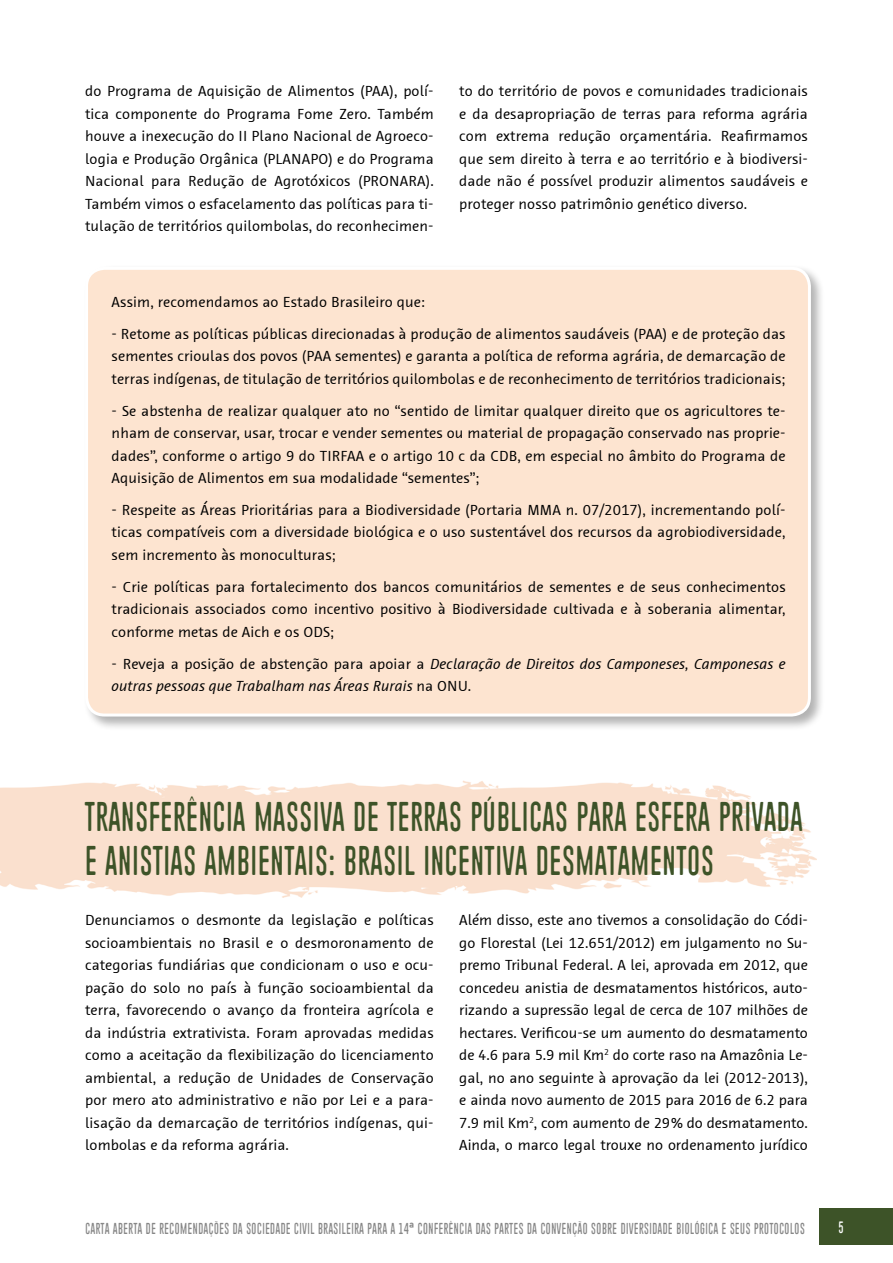
<style>
.page{position:relative;width:893px;height:1263px;background:#fff}
.page>*{position:absolute;margin:0;border:0;box-sizing:border-box;transform-origin:0 0}
.t1{font:41.55px/44.5px "Piparivahtiperhonen";letter-spacing:-.01em;color:#3d5328}
.t2{font:16.5px "Piparivahtiperhonen";color:#fff}
.t3{font:15.9px "Piparivahtiperhonen";color:#878787}
.t4{font:15px/22.5px "Schering Sans";letter-spacing:.01em;color:#000;text-align:justify}
.t5{font:italic 15px/22.5px "Schering Sans";letter-spacing:.01em;color:#000}
.s1{font-style:normal}
.s2{font-family:"Bahnschrift 400 100"}
</style>
<div class="page">
<div style="left:819px;top:1208px;width:74px;height:37px;background:#3d5328"></div>
<img style="left:0;top:781px;width:816px;height:116px">
<div style="left:83px;top:265px;width:742px;height:466px;background:#000;opacity:.3"></div>
<div style="left:87px;top:268px;width:722px;height:447px;background:#fde4d0;border-radius:18px"></div>
<div style="left:85px;top:267px;width:726px;height:449px;border:3px solid #fff;border-radius:18px"></div>
<p class="t4" style="left:85px;top:80px;width:350px">do Programa de Aquisição de Alimentos (PAA), polí&shy;tica componente do Programa Fome Zero. Também houve a inexecução do II Plano Nacional de Agroeco&shy;logia e Produção Orgânica (PLANAPO) e do Programa Nacional para Redução de Agrotóxicos (PRONARA).<br>Também vimos o esfacelamento das políticas para ti&shy;tulação de territórios quilombolas, do reconhecimen-</p>
<p class="t4" style="left:459px;top:80px;width:350px">to do território de povos e comunidades tradicionais e da desapropriação de terras para reforma agrária com extrema redução orçamentária. Reafirmamos que sem direito à terra e ao território e à biodiversi&shy;dade não é possível produzir alimentos saudáveis e proteger nosso patrimônio genético diverso.</p>
<p class="t4" style="left:112px;top:290px;width:315px">Assim, recomendamos ao Estado Brasileiro que:</p>
<p class="t4" style="left:112px;top:322px;width:676px">- Retome as políticas públicas direcionadas à produção de alimentos saudáveis (PAA) e de proteção das sementes crioulas dos povos (PAA sementes) e garanta a política de reforma agrária, de demarcação de terras indígenas, de titulação de territórios quilombolas e de reconhecimento de territórios tradicionais;</p>
<p class="t4" style="left:112px;top:399px;width:676px">- Se abstenha de realizar qualquer ato no “sentido de limitar qualquer direito que os agricultores te&shy;nham de conservar, usar, trocar e vender sementes ou material de propagação conservado nas proprie&shy;dades”, conforme o artigo 9 do TIRFAA e o artigo 10 c da CDB, em especial no âmbito do Programa de Aquisição de Alimentos em sua modalidade “sementes”;</p>
<p class="t4" style="left:112px;top:498px;width:676px">- Respeite as Áreas Prioritárias para a Biodiversidade (Portaria MMA n. 07/2017), incrementando polí&shy;ticas compatíveis com a diversidade biológica e o uso sustentável dos recursos da agrobiodiversidade, sem incremento às monoculturas;</p>
<p class="t4" style="left:112px;top:575px;width:676px">- Crie políticas para fortalecimento dos bancos comunitários de sementes e de seus conhecimentos tradicionais associados como incentivo positivo à Biodiversidade cultivada e à soberania alimentar, conforme metas de Aich e os ODS;</p>
<p class="t5" style="left:112px;top:652px;width:675px"><span class="s1">- Reveja a posição de abstenção para apoiar a</span> Declaração de Direitos dos Camponeses, Camponesas e outras pessoas que Trabalham nas Áreas Rurais <span class="s1">na ONU.</span></p>
<h1 class="t1" style="left:85px;top:795px;width:720px">TRANSFERÊNCIA MASSIVA DE TERRAS PÚBLICAS PARA ESFERA PRIVADA<br>E ANISTIAS AMBIENTAIS: BRASIL INCENTIVA DESMATAMENTOS</h1>
<p class="t4" style="left:85px;top:908px;width:350px">Denunciamos o desmonte da legislação e políticas socioambientais no Brasil e o desmoronamento de categorias fundiárias que condicionam o uso e ocu&shy;pação do solo no país à função socioambiental da terra, favorecendo o avanço da fronteira agrícola e da indústria extrativista. Foram aprovadas medidas como a aceitação da flexibilização do licenciamento ambiental, a redução de Unidades de Conservação por mero ato administrativo e não por Lei e a para&shy;lisação da demarcação de territórios indígenas, qui&shy;lombolas e da reforma agrária.</p>
<p class="t4" style="left:459px;top:908px;width:350px">Além disso, este ano tivemos a consolidação do Códi&shy;go Florestal (Lei 12.651/2012) em julgamento no Su&shy;premo Tribunal Federal. A lei, aprovada em 2012, que concedeu anistia de desmatamentos históricos, auto&shy;rizando a supressão legal de cerca de 107 milhões de hectares. Verificou-se um aumento do desmatamento de 4.6 para 5.9 mil Km<sup>2</sup> do corte raso na Amazônia Le&shy;gal, no ano seguinte à aprovação da lei (2012-2013), e ainda novo aumento de 2015 para 2016 de 6.2 para 7.9 mil Km<sup>2</sup>, com aumento de 29% do desmatamento.<br>Ainda, o marco legal trouxe no ordenamento jurídico</p>
<p class="t3" style="left:85px;top:1221px;width:721px">CARTA ABERTA DE RECOMENDAÇÕES DA SOCIEDADE CIVIL BRASILEIRA PARA A 14<span class="s2">ª</span> CONFERÊNCIA DAS PARTES DA CONVENÇÃO SOBRE DIVERSIDADE BIOLÓGICA E SEUS PROTOCOLOS</p>
<p class="t2" style="left:838px;top:1219px;width:7px">5</p>
</div>
